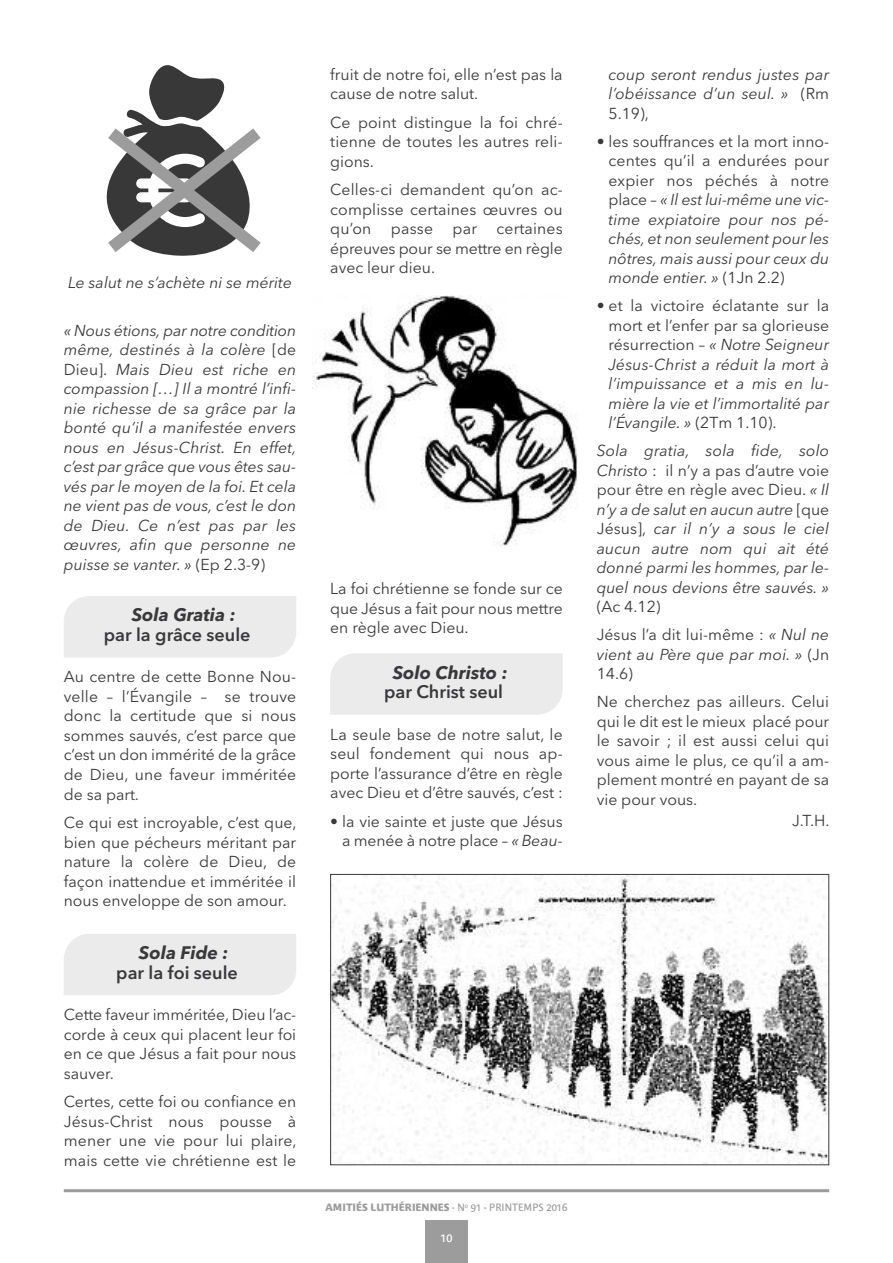
<style>
.page{position:relative;width:893px;height:1263px;background:#fff}
.page>*{position:absolute;margin:0;border:0;box-sizing:border-box;transform-origin:0 0}
.t1{font:600 18px "Avenir Next";color:#39383a}
.t2{font:italic 700 18px "Avenir Next";color:#39383a}
.t3{font:15.75px/19.5px "Avenir Next";color:#39383a;text-align:justify}
.t4{font:italic 15.75px/19.5px "Avenir Next";color:#39383a;text-align:justify}
.t5{font:12px "Bienvenue";color:#fff}
.t6{font:700 10.5px "Bienvenue";color:#9c9c9c}
.s1{font-style:normal}
.s2{font-style:italic}
.s3{font-weight:400}
</style>
<div class="page">
<div style="left:425px;top:1220px;width:43px;height:43px;background:#9c9c9c"></div>
<hr style="left:64px;top:1189px;width:765px;height:3px;background:#9c9c9c">
<svg style="left:106px;top:65px;width:155px;height:191px"></svg>
<img style="left:332px;top:876px;width:495px;height:287px">
<div style="left:330px;top:874px;width:499px;height:291px;border:1px solid #39383a"></div>
<img style="left:312px;top:296px;width:266px;height:249px">
<div style="left:64px;top:596px;width:232px;height:61px;background:#ebebeb"></div>
<div style="left:64px;top:934px;width:232px;height:61px;background:#ebebeb"></div>
<div style="left:330px;top:653px;width:233px;height:62px;background:#ebebeb"></div>
<p class="t4" style="left:68px;top:272px;width:225px">Le salut ne s’achète ni se mérite</p>
<p class="t4" style="left:64px;top:320px;width:234px">« Nous étions, par notre condition même, destinés à la colère <span class="s1">[de Dieu].</span> Mais Dieu est riche en compassion […] Il a montré l’infi&shy;nie richesse de sa grâce par la bonté qu’il a manifestée envers nous en Jésus-Christ. En effet, c’est par grâce que vous êtes sau&shy;vés par le moyen de la foi. Et cela ne vient pas de vous, c’est le don de Dieu. Ce n’est pas par les œuvres, afin que personne ne puisse se vanter. » <span class="s1">(Ep 2.3-9)</span></p>
<p class="t2" style="left:132px;top:600px;width:105px">Sola Gratia :</p>
<p class="t1" style="left:104px;top:619px;width:148px">par la grâce seule</p>
<p class="t3" style="left:64px;top:666px;width:234px">Au centre de cette Bonne Nou&shy;velle – l’Évangile – se trouve donc la certitude que si nous sommes sauvés, c’est parce que c’est un don immérité de la grâce de Dieu, une faveur imméritée de sa part.</p>
<p class="t3" style="left:64px;top:812px;width:234px">Ce qui est incroyable, c’est que, bien que pécheurs méritant par nature la colère de Dieu, de façon inattendue et imméritée il nous enveloppe de son amour.</p>
<p class="t2" style="left:139px;top:937px;width:91px">Sola Fide :</p>
<p class="t1" style="left:116px;top:957px;width:123px">par la foi seule</p>
<p class="t3" style="left:64px;top:1004px;width:234px">Cette faveur imméritée, Dieu l’ac&shy;corde à ceux qui placent leur foi en ce que Jésus a fait pour nous sauver.</p>
<p class="t3" style="left:64px;top:1091px;width:234px">Certes, cette foi ou confiance en Jésus-Christ nous pousse à mener une vie pour lui plaire, mais cette vie chrétienne est le</p>
<p class="t3" style="left:330px;top:64px;width:234px">fruit de notre foi, elle n’est pas la cause de notre salut.</p>
<p class="t3" style="left:330px;top:112px;width:234px">Ce point distingue la foi chré&shy;tienne de toutes les autres reli&shy;gions.</p>
<p class="t3" style="left:330px;top:179px;width:234px">Celles-ci demandent qu’on ac&shy;complisse certaines œuvres ou qu’on passe par certaines épreuves pour se mettre en règle avec leur dieu.</p>
<p class="t3" style="left:330px;top:578px;width:234px">La foi chrétienne se fonde sur ce que Jésus a fait pour nous mettre en règle avec Dieu.</p>
<p class="t2" style="left:393px;top:657px;width:116px">Solo Christo :</p>
<p class="t1" style="left:384px;top:676px;width:120px">par Christ seul</p>
<p class="t3" style="left:330px;top:724px;width:234px">La seule base de notre salut, le seul fondement qui nous ap&shy;porte l’assurance d’être en règle avec Dieu et d’être sauvés, c’est :</p>
<p class="t3" style="left:330px;top:811px;width:234px;text-align:right">• la vie sainte et juste que Jésus a menée à notre place – <span class="s2">« Beau-</span></p>
<p class="t6" style="left:326px;top:1201px;width:243px">AMITIÉS LUTHÉRIENNES <span class="s3">- N</span><sup>o</sup> <span class="s3">91 - PRINTEMPS 2016</span></p>
<p class="t5" style="left:440px;top:1230px;width:13px">10</p>
<p class="t4" style="left:609px;top:64px;width:222px">coup seront rendus justes par l’obéissance d’un seul. » <span class="s1">(Rm 5.19),</span></p>
<p class="t4" style="left:609px;top:131px;width:222px;text-indent:-12px"><span class="s1">• les souffrances et la mort inno&shy;centes qu’il a endurées pour expier nos péchés à notre place –</span> « Il est lui-même une vic&shy;time expiatoire pour nos pé&shy;chés, et non seulement pour les nôtres, mais aussi pour ceux du monde entier. » <span class="s1">(1Jn 2.2)</span></p>
<p class="t4" style="left:609px;top:295px;width:222px;text-indent:-12px"><span class="s1">• et la victoire éclatante sur la mort et l’enfer par sa glorieuse résurrection –</span> « Notre Seigneur Jésus-Christ a réduit la mort à l’impuissance et a mis en lu&shy;mière la vie et l’immortalité par l’Évangile. » <span class="s1">(2Tm 1.10).</span></p>
<p class="t4" style="left:597px;top:440px;width:234px">Sola gratia, sola fide, solo Christo <span class="s1">: il n’y a pas d’autre voie pour être en règle avec Dieu.</span> « Il n’y a de salut en aucun autre <span class="s1">[que Jésus],</span> car il n’y a sous le ciel aucun autre nom qui ait été donné parmi les hommes, par le&shy;quel nous devions être sauvés. »</p>
<p class="t3" style="left:597px;top:592px;width:234px;line-height:28px">(Ac 4.12)<br>Jésus l’a dit lui-même : <span class="s2">« Nul ne</span></p>
<p class="t4" style="left:597px;top:644px;width:234px">vient au Père que par moi. » <span class="s1">(Jn<br>14.6)</span></p>
<p class="t3" style="left:597px;top:691px;width:234px">Ne cherchez pas ailleurs. Celui qui le dit est le mieux placé pour le savoir ; il est aussi celui qui vous aime le plus, ce qu’il a am&shy;plement montré en payant de sa vie pour vous.</p>
<p class="t3" style="left:792px;top:810px;width:39px">J.T.H.</p>
</div>
